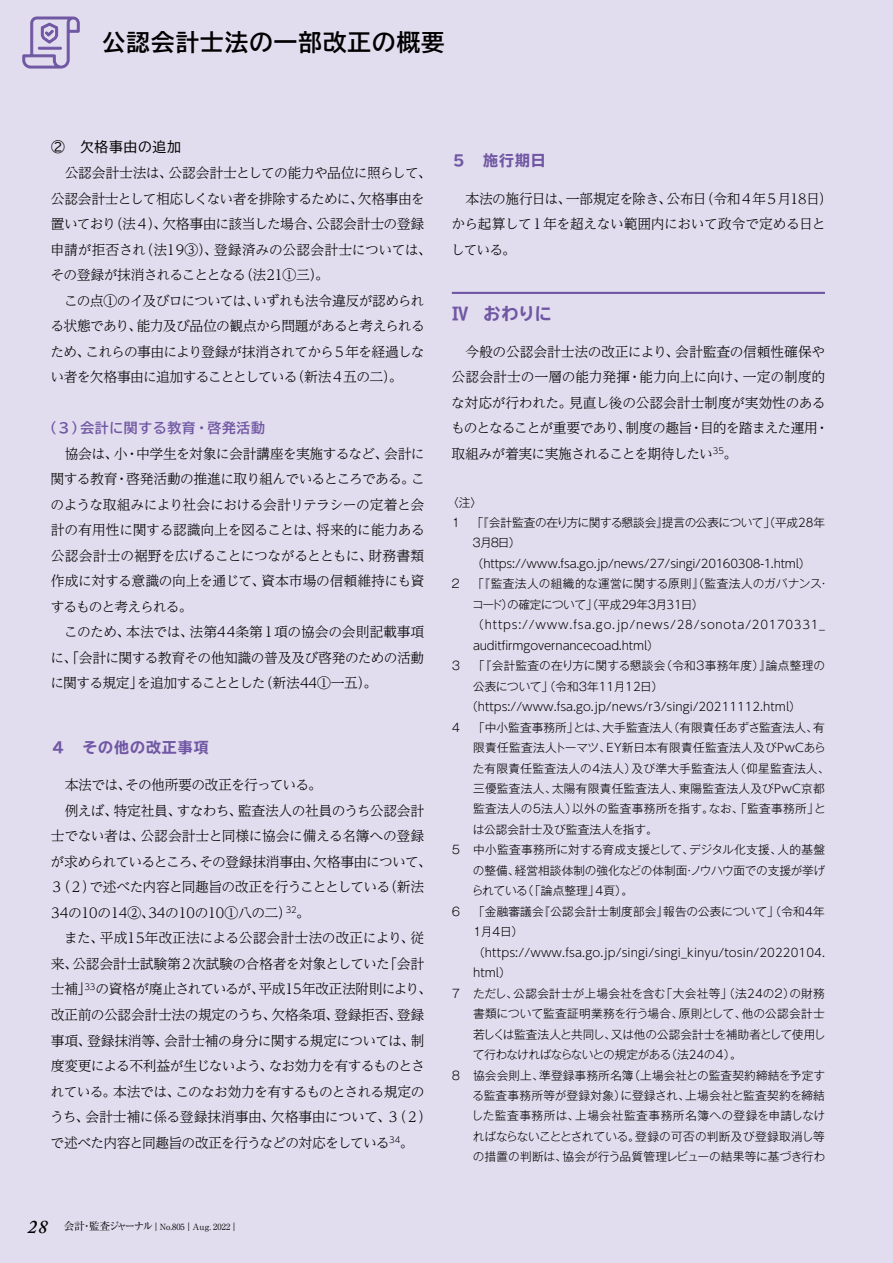
<style>
.page{position:relative;width:893px;height:1263px;background:#e2ddee}
.page>*{position:absolute;margin:0;border:0;box-sizing:border-box;transform-origin:0 0}
.t1{font:700 23.4px "TBUD Go Std";letter-spacing:.05em;color:#000}
.t2{font:700 expanded 16.95px "TBUD Go Std";color:#7057a3}
.t3{font:700 expanded 14.85px "TBUD Go Std";letter-spacing:.07em;color:#7057a3}
.t4{font:300 13.8px/25.5px "UD Reimin Pr 6 N";letter-spacing:-.04em;color:#000}
.t5{font:300 13.8px "UD Reimin Pr 6 N";letter-spacing:-.06em;color:#000}
.t6{font:300 13.8px "UD Reimin Pr 6 N";letter-spacing:-.005em;color:#000}
.t7{font:700 13.8px "TBUD Go Std";letter-spacing:.05em;color:#7057a3}
.t8{font:13.8px "TBUD Go Std";letter-spacing:.05em;color:#000}
.t9{font:300 11.7px/20.4px "Gothic MB101 Pr 6 N";letter-spacing:.005em;color:#000}
.t10{font:300 11.7px/20.4px "UD Shin Go Pr 6 N";color:#000}
.t11{font:300 11.7px "Gothic MB101 Pr 6 N";letter-spacing:.025em;color:#000}
.t12{font:300 11.7px/20.4px "UD Shin Go Pr 6 N";letter-spacing:.055em;color:#000}
.t13{font:300 11.7px "UD Shin Go Pr 6 N";letter-spacing:-.02em;color:#000}
.t14{font:300 11.7px "Gothic MB101 Pr 6 N";letter-spacing:-.03em;color:#000}
.t15{font:300 11.7px "Gothic MB101 Pr 6 N";letter-spacing:.03em;color:#000}
.t16{font:300 11.7px "Gothic MB101 Pr 6 N";letter-spacing:-.015em;color:#000}
.t17{font:300 11.7px "Gothic MB101 Pr 6 N";letter-spacing:-.02em;color:#000}
.t18{font:300 11.7px "Gothic MB101 Pr 6 N";letter-spacing:.045em;color:#000}
.t19{font:300 11.7px "Gothic MB101 Pr 6 N";letter-spacing:-.055em;color:#000}
.t20{font:300 11.7px "Gothic MB101 Pr 6 N";letter-spacing:-.025em;color:#000}
.t21{font:8.55px "Ryumin Pr 6 N";color:#000}
.s1{font-family:"Adobe Caslon Pro";font-weight:600;font-style:italic;font-size:19.2px}
.s2{font-size:10.65px}
.s3{font-family:"UD Shin Go Pr 6 N"}
.s4{font-family:"Gothic MB101 Pr 6 N"}
</style>
<div class="page">
<svg style="left:22px;top:16px;width:58px;height:53px"></svg>
<hr style="left:452px;top:292px;width:373px;height:2px;background:#7057a3">
<h1 class="t1" style="left:102px;top:24px;width:344px">公認会計士法の一部改正の概要</h1>
<p class="t8" style="left:51px;top:136px;width:131px">②　欠格事由の追加</p>
<p class="t4" style="left:50px;top:160px;width:383px;text-indent:14px">公認会計士法は、公認会計士としての能力や品位に照らして、公認会計士として相応しくない者を排除するために、欠格事由を置いており（法４）、欠格事由に該当した場合、公認会計士の登録申請が拒否され（法19③）、登録済みの公認会計士については、その登録が抹消されることとなる（法21①三）。</p>
<p class="t4" style="left:50px;top:287px;width:376px;text-align:justify;text-indent:14px">この点①のイ及びロについては、いずれも法令違反が認められる状態であり、能力及び品位の観点から問題があると考えられるため、これらの事由により登録が抹消されてから５年を経過しない者を欠格事由に追加することとしている（新法４五の二）。</p>
<p class="t7" style="left:43px;top:417px;width:223px">（3）会計に関する教育・啓発活動</p>
<p class="t4" style="left:51px;top:440px;width:376px;text-align:justify;text-indent:14px">協会は、小・中学生を対象に会計講座を実施するなど、会計に関する教育・啓発活動の推進に取り組んでいるところである。このような取組みにより社会における会計リテラシーの定着と会計の有用性に関する認識向上を図ることは、将来的に能力ある公認会計士の裾野を広げることにつながるとともに、財務書類作成に対する意識の向上を通じて、資本市場の信頼維持にも資するものと考えられる。</p>
<p class="t4" style="left:50px;top:619px;width:375px;text-align:justify;text-indent:14px">このため、本法では、法第44条第１項の協会の会則記載事項に、「会計に関する教育その他知識の普及及び啓発のための活動に関する規定」を追加することとした（新法44①一五）。</p>
<p class="t3" style="left:51px;top:739px;width:159px">４　その他の改正事項</p>
<p class="t4" style="left:65px;top:772px;width:259px">本法では、その他所要の改正を行っている。</p>
<p class="t4" style="left:65px;top:797px;width:361px">例えば、特定社員、すなわち、監査法人の社員のうち公認会計</p>
<p class="t4" style="left:51px;top:823px;width:375px">士でない者は、公認会計士と同様に協会に備える名簿への登録</p>
<p class="t4" style="left:51px;top:848px;width:383px">が求められているところ、その登録抹消事由、欠格事由について、</p>
<p class="t4" style="left:50px;top:874px;width:376px">３（２）で述べた内容と同趣旨の改正を行うこととしている（新法</p>
<p class="t4" style="left:51px;top:899px;width:260px">34の10の14②、34の10の10①八の二）<sup>32</sup>。</p>
<p class="t6" style="left:64px;top:927px;width:362px">また、平成15年改正法による公認会計士法の改正により、従</p>
<p class="t4" style="left:51px;top:950px;width:375px">来、公認会計士試験第２次試験の合格者を対象としていた「会計</p>
<p class="t4" style="left:51px;top:976px;width:382px">士補」<sup>33</sup>の資格が廃止されているが、平成15年改正法附則により、</p>
<p class="t4" style="left:51px;top:1001px;width:375px">改正前の公認会計士法の規定のうち、欠格条項、登録拒否、登録</p>
<p class="t4" style="left:51px;top:1027px;width:375px">事項、登録抹消等、会計士補の身分に関する規定については、制</p>
<p class="t5" style="left:51px;top:1054px;width:376px">度変更による不利益が生じないよう、なお効力を有するものとさ</p>
<p class="t4" style="left:51px;top:1078px;width:375px">れている。本法では、このなお効力を有するものとされる規定の</p>
<p class="t4" style="left:50px;top:1103px;width:383px">うち、会計士補に係る登録抹消事由、欠格事由について、３（２）</p>
<p class="t5" style="left:51px;top:1131px;width:364px">で述べた内容と同趣旨の改正を行うなどの対応をしている<sup>34</sup>。</p>
<p class="t21" style="left:28px;top:1220px;width:212px"><span class="s1">28</span> <span class="s2">会計・監査ジャーナル</span>｜No.805｜Aug. 2022｜</p>
<p class="t3" style="left:452px;top:152px;width:96px">５　施行期日</p>
<p class="t4" style="left:451px;top:185px;width:383px;text-indent:15px">本法の施行日は、一部規定を除き、公布日（令和４年５月18日）から起算して１年を超えない範囲内において政令で定める日としている。</p>
<p class="t2" style="left:452px;top:304px;width:102px">Ⅳ おわりに</p>
<p class="t4" style="left:451px;top:338px;width:379px;text-indent:14px">今般の公認会計士法の改正により、会計監査の信頼性確保や公認会計士の一層の能力発揮・能力向上に向け、一定の制度的な対応が行われた。見直し後の公認会計士制度が実効性のあるものとなることが重要であり、制度の趣旨・目的を踏まえた運用・取組みが着実に実施されることを期待したい<sup>35</sup>。</p>
<p class="t9" style="left:447px;top:491px;width:37px">〈注〉</p>
<p class="t14" style="left:450px;top:513px;width:376px">１ 「『会計監査の在り方に関する懇談会』提言の公表について」（平成<span class="s3">28</span>年</p>
<p class="t9" style="left:471px;top:532px;width:51px">３月８日）</p>
<p class="t13" style="left:472px;top:554px;width:340px"><span class="s4">（</span>https://www.fsa.go.jp/news/27/singi/20160308-1.html<span class="s4">）</span></p>
<p class="t9" style="left:472px;top:573px;width:359px;text-indent:-22px">２ 「『監査法人の組織的な運営に関する原則』（監査法人のガバナンス・コード）の確定について」（平成<span class="s3">29</span>年３月<span class="s3">31</span>日）</p>
<p class="t12" style="left:472px;top:614px;width:354px"><span class="s4">（</span>https://www.fsa.go.jp/news/28/sonota/20170331_ auditfirmgovernancecoad.html<span class="s4">）</span></p>
<p class="t9" style="left:473px;top:655px;width:354px;text-indent:-23px">３ 「『会計監査の在り方に関する懇談会（令和３事務年度）』論点整理の公表について」（令和３年<span class="s3">11</span>月<span class="s3">12</span>日）</p>
<p class="t10" style="left:466px;top:696px;width:336px"><span class="s4">（</span>https://www.fsa.go.jp/news/r3/singi/20211112.html<span class="s4">）</span></p>
<p class="t9" style="left:450px;top:716px;width:376px">４ 「中小監査事務所」とは、大手監査法人（有限責任あずさ監査法人、有</p>
<p class="t11" style="left:473px;top:738px;width:354px">限責任監査法人トーマツ、<span class="s3">EY</span>新日本有限責任監査法人及び<span class="s3">PwC</span>あら</p>
<p class="t11" style="left:473px;top:758px;width:358px">た有限責任監査法人の４法人）及び準大手監査法人（仰星監査法人、</p>
<p class="t9" style="left:473px;top:777px;width:353px">三優監査法人、太陽有限責任監査法人、東陽監査法人及び<span class="s3">PwC</span>京都</p>
<p class="t15" style="left:473px;top:799px;width:354px">監査法人の５法人）以外の監査事務所を指す。なお、「監査事務所」と</p>
<p class="t9" style="left:473px;top:818px;width:187px">は公認会計士及び監査法人を指す。</p>
<p class="t11" style="left:450px;top:840px;width:376px">５ 中小監査事務所に対する育成支援として、デジタル化支援、人的基盤</p>
<p class="t16" style="left:473px;top:861px;width:354px">の整備、経営相談体制の強化などの体制面・ノウハウ面での支援が挙げ</p>
<p class="t20" style="left:472px;top:881px;width:163px">られている（「論点整理」４頁）。</p>
<p class="t9" style="left:450px;top:900px;width:376px">６ 「金融審議会『公認会計士制度部会』報告の公表について」（令和４年</p>
<p class="t9" style="left:471px;top:921px;width:53px">１月４日）</p>
<p class="t10" style="left:473px;top:942px;width:354px"><span class="s4">（</span>https://www.fsa.go.jp/singi/singi_kinyu/tosin/20220104. html<span class="s4">）</span></p>
<p class="t9" style="left:450px;top:982px;width:376px">７ ただし、公認会計士が上場会社を含む「大会社等」（法<span class="s3">24</span>の２）の財務</p>
<p class="t9" style="left:473px;top:1002px;width:353px">書類について監査証明業務を行う場合、原則として、他の公認会計士</p>
<p class="t17" style="left:473px;top:1024px;width:354px">若しくは監査法人と共同し、又は他の公認会計士を補助者として使用し</p>
<p class="t19" style="left:473px;top:1045px;width:271px">て行わなければならないとの規定がある（法<span class="s3">24</span>の４）。</p>
<p class="t9" style="left:450px;top:1064px;width:377px">８ 協会会則上、準登録事務所名簿（上場会社との監査契約締結を予定す</p>
<p class="t9" style="left:473px;top:1084px;width:354px">る監査事務所等が登録対象）に登録され、上場会社と監査契約を締結</p>
<p class="t18" style="left:471px;top:1106px;width:355px">した監査事務所は、上場会社監査事務所名簿への登録を申請しなけ</p>
<p class="t9" style="left:473px;top:1125px;width:354px">ればならないこととされている。登録の可否の判断及び登録取消し等</p>
<p class="t9" style="left:473px;top:1146px;width:354px">の措置の判断は、協会が行う品質管理レビューの結果等に基づき行わ</p>
</div>
